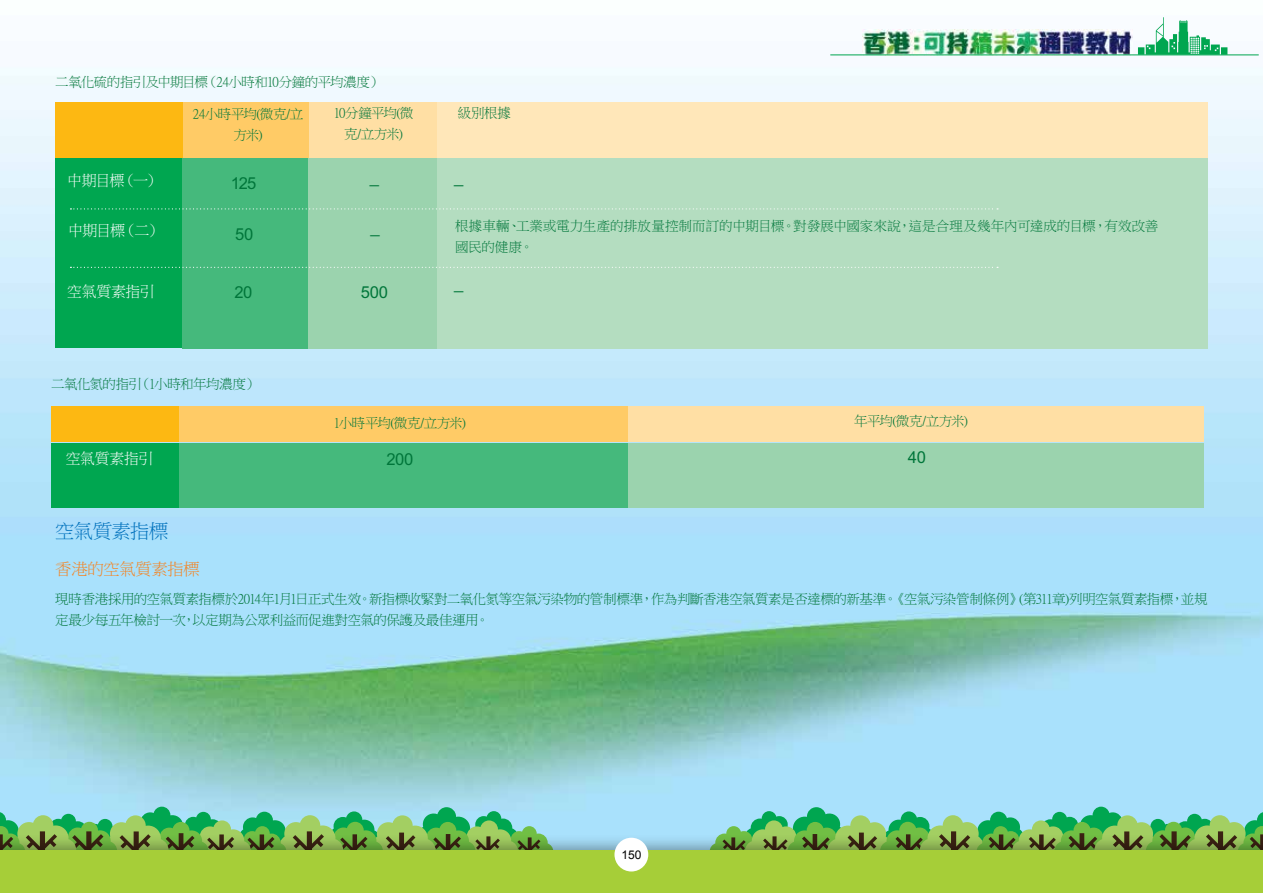
<style>
.page{position:relative;width:1263px;height:893px;background:#fff}
.page>*{position:absolute;margin:0;border:0;box-sizing:border-box;transform-origin:0 0}
.t1{font:19.5px "P Ming Li U";letter-spacing:-.04em;color:#0071bc}
.t2{font:500 16.5px "M Hei HK";letter-spacing:-.02em;color:#00763a}
.t3{font:16.5px "P Ming Li U";letter-spacing:-.03em;color:#f5821f}
.t4{font:15px "P Ming Li U";letter-spacing:-.04em;color:#fff}
.t5{font:13.5px/21px "P Ming Li U";letter-spacing:-.03em;color:#00763a;text-align:center}
.t6{font:13.5px/21px "P Ming Li U";color:#00763a}
.t7{font:13.5px/21px "P Ming Li U";letter-spacing:-.06em;color:#00763a;text-align:center}
.t8{font:12px "Arial";color:#000}
</style>
<div class="page">
<img style="left:0;top:29px;width:1263px;height:805px">
<div style="left:55px;top:157px;width:128px;height:191px;background:#00a650"></div>
<div style="left:55px;top:102px;width:128px;height:56px;background:#fdb812"></div>
<div style="left:183px;top:159px;width:128px;height:190px;background:#45b97c"></div>
<div style="left:183px;top:102px;width:128px;height:56px;background:#ffcb66"></div>
<div style="left:308px;top:159px;width:128px;height:190px;background:#9bd3ae"></div>
<div style="left:310px;top:102px;width:128px;height:56px;background:#ffdfa4"></div>
<div style="left:437px;top:159px;width:771px;height:190px;background:#b4ddc0"></div>
<div style="left:437px;top:102px;width:771px;height:56px;background:#ffe7b9"></div>
<div style="left:51px;top:443px;width:128px;height:65px;background:#00a650"></div>
<div style="left:51px;top:406px;width:128px;height:36px;background:#fdb812"></div>
<div style="left:179px;top:443px;width:449px;height:65px;background:#45b97c"></div>
<div style="left:179px;top:406px;width:449px;height:36px;background:#ffcb66"></div>
<div style="left:628px;top:443px;width:575px;height:65px;background:#9bd3ae"></div>
<div style="left:628px;top:406px;width:575px;height:36px;background:#ffdfa4"></div>
<svg style="left:70px;top:208px;width:928px;height:1px"></svg>
<svg style="left:70px;top:267px;width:928px;height:1px"></svg>
<svg style="left:710px;top:807px;width:553px;height:27px;background:#78cba2"></svg>
<svg style="left:0;top:807px;width:553px;height:27px;background:#78caa0"></svg>
<div style="left:0;top:834px;width:1263px;height:59px;background:#000;opacity:.4"></div>
<div style="left:0;top:850px;width:1263px;height:43px;background:#a6ce38"></div>
<div style="left:614px;top:838px;width:34px;height:33px;background:#fff;border-radius:50%"></div>
<svg style="left:1138px;top:17px;width:89px;height:38px"></svg>
<hr style="left:830px;top:55px;width:429px;height:1px;background:#00a650">
<p class="t5" style="left:55px;top:71px;width:328px">二氧化硫的指引及中期目標（24小時和10分鐘的平均濃度）</p>
<p class="t7" style="left:334px;top:102px;width:81px">10分鐘平均(微克/立方米)</p>
<p class="t5" style="left:193px;top:103px;width:112px">24小時平均(微克/立方米)</p>
<p class="t5" style="left:458px;top:102px;width:55px">級別根據</p>
<p class="t4" style="left:67px;top:173px;width:95px">中期目標（一）</p>
<p class="t2" style="left:231px;top:171px;width:27px">125</p>
<p class="t4" style="left:68px;top:223px;width:96px">中期目標（二）</p>
<p class="t2" style="left:235px;top:222px;width:20px">50</p>
<p class="t2" style="left:370px;top:165px;width:11px">_</p>
<p class="t2" style="left:454px;top:165px;width:11px">_</p>
<p class="t2" style="left:371px;top:215px;width:11px">_</p>
<p class="t6" style="left:455px;top:216px;width:705px">根據車輛、工業或電力生產的排放量控制而訂的中期目標。對發展中國家來說，這是合理及幾年內可達成的目標，有效改善國民的健康。</p>
<p class="t4" style="left:67px;top:284px;width:89px">空氣質素指引</p>
<p class="t2" style="left:235px;top:280px;width:19px">20</p>
<p class="t2" style="left:361px;top:280px;width:29px">500</p>
<p class="t5" style="left:51px;top:373px;width:209px">二氧化氮的指引（1小時和年均濃度）</p>
<p class="t2" style="left:454px;top:271px;width:11px">_</p>
<p class="t5" style="left:334px;top:412px;width:134px">1小時平均(微克/立方米)</p>
<p class="t4" style="left:66px;top:451px;width:89px">空氣質素指引</p>
<p class="t2" style="left:386px;top:447px;width:28px">200</p>
<p class="t5" style="left:854px;top:410px;width:115px">年平均(微克/立方米)</p>
<p class="t2" style="left:908px;top:444px;width:19px">40</p>
<h1 class="t1" style="left:55px;top:521px;width:115px">空氣質素指標</h1>
<p class="t3" style="left:55px;top:560px;width:146px">香港的空氣質素指標</p>
<p class="t5" style="left:55px;top:589px;width:1154px;text-align:left">現時香港採用的空氣質素指標於2014年1月1日正式生效。新指標收緊對二氧化氮等空氣污染物的管制標準，作為判斷香港空氣質素是否達標的新基準。《空氣污染管制條例》(第311章)列明空氣質素指標，並規定最少每五年檢討一次，以定期為公眾利益而促進對空氣的保護及最佳運用。</p>
<p class="t8" style="left:621px;top:847px;width:22px">150</p>
</div>
